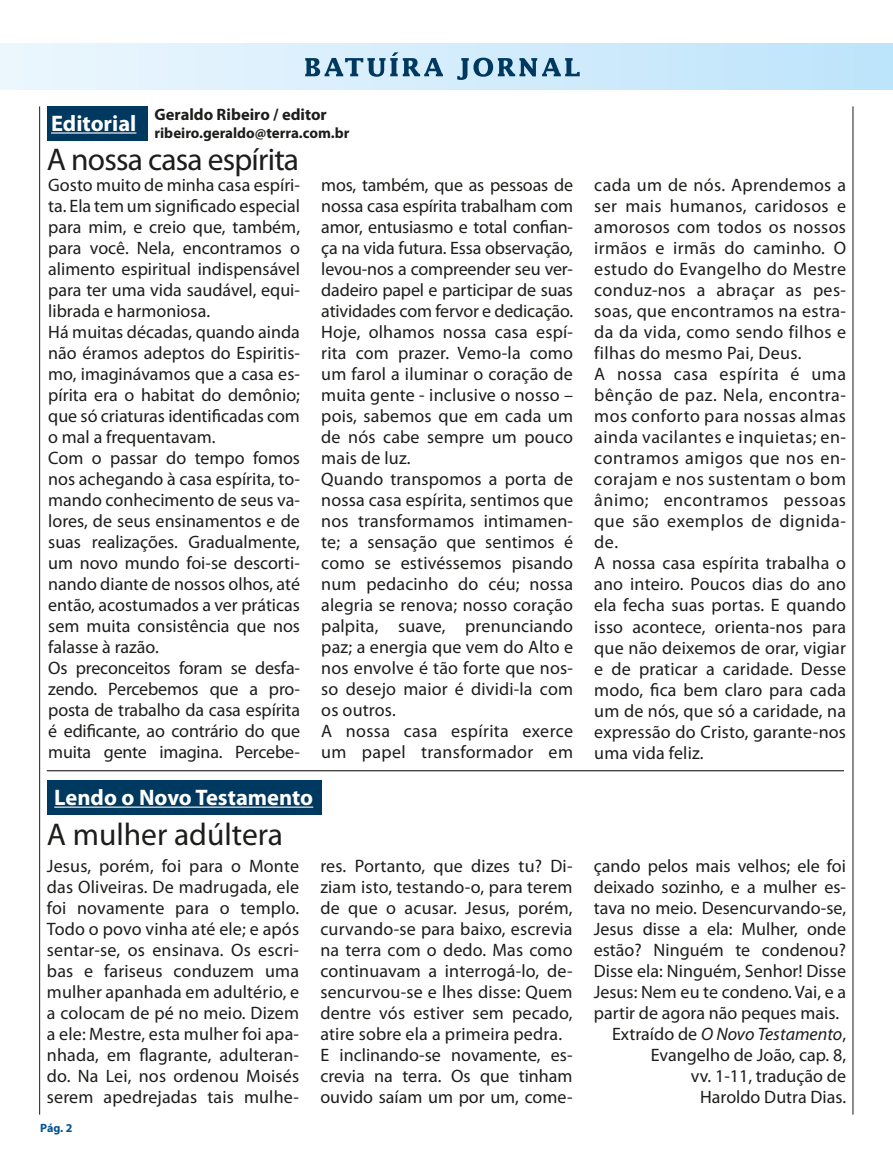
<style>
.page{position:relative;width:893px;height:1170px;background:#fff}
.page>*{position:absolute;margin:0;border:0;box-sizing:border-box;transform-origin:0 0}
.t1{font:31.5px "Myriad Pro";letter-spacing:-.025em;color:#1d1d1b}
.t2{font:31.5px "Myriad Pro";color:#1d1d1b}
.t3{font:700 22.5px "Myriad Pro";color:#fff}
.t4{font:18px/21px "Myriad Pro";letter-spacing:.005em;color:#1d1d1b}
.t5{font:italic 18px "Myriad Pro";color:#1d1d1b}
.t6{font:700 16.5px "Myriad Pro";color:#1d1d1b}
.t7{font:700 15px "Myriad Pro";color:#1d1d1b}
.t8{font:700 12px "Myriad Pro";color:#005290}
.s1{font-style:normal}
</style>
<div class="page">
<div style="left:0;top:44px;width:893px;height:45px;background:linear-gradient(to right,#ecf6fd,#bde4fa)"></div>
<hr style="left:853px;top:106px;width:1px;height:1008px;background:#1d1d1b">
<hr style="left:39px;top:106px;width:1px;height:1008px;background:#1d1d1b">
<svg style="left:305px;top:52px;width:138px;height:25px;background:#91b2c8"></svg>
<svg style="left:457px;top:58px;width:123px;height:22px;background:#83a9c2"></svg>
<hr style="left:47px;top:770px;width:797px;height:1px;background:#1d1d1b">
<div style="left:47px;top:106px;width:101px;height:34px;background:#003960"></div>
<div style="left:47px;top:780px;width:274px;height:34px;background:#003960"></div>
<hr style="left:51px;top:132px;width:85px;height:1px;background:#fff">
<hr style="left:54px;top:806px;width:259px;height:1px;background:#fff">
<p class="t3" style="left:51px;top:108px;width:87px">Editorial</p>
<p class="t6" style="left:155px;top:104px;width:174px">Geraldo Ribeiro / editor</p>
<p class="t7" style="left:155px;top:123px;width:197px">ribeiro.geraldo@terra.com.br</p>
<h1 class="t1" style="left:47px;top:140px;width:254px">A nossa casa espírita</h1>
<p class="t4" style="left:48px;top:174px;width:253px">Gosto muito de minha casa espíri&shy;ta. Ela tem um significado especial para mim, e creio que, também, para você. Nela, encontramos o alimento espiritual indispensável para ter uma vida saudável, equi&shy;librada e harmoniosa.<br>Há muitas décadas, quando ainda não éramos adeptos do Espiritis&shy;mo, imaginávamos que a casa es&shy;pírita era o habitat do demônio; que só criaturas identificadas com o mal a frequentavam.<br>Com o passar do tempo fomos nos achegando à casa espírita, to&shy;mando conhecimento de seus va&shy;lores, de seus ensinamentos e de suas realizações. Gradualmente, um novo mundo foi-se descorti&shy;nando diante de nossos olhos, até então, acostumados a ver práticas sem muita consistência que nos falasse à razão.<br>Os preconceitos foram se desfa&shy;zendo. Percebemos que a pro&shy;posta de trabalho da casa espírita é edificante, ao contrário do que muita gente imagina. Percebe-</p>
<p class="t4" style="left:321px;top:174px;width:253px">mos, também, que as pessoas de nossa casa espírita trabalham com amor, entusiasmo e total confian&shy;ça na vida futura. Essa observação, levou-nos a compreender seu ver&shy;dadeiro papel e participar de suas atividades com fervor e dedicação.<br>Hoje, olhamos nossa casa espí&shy;rita com prazer. Vemo-la como um farol a iluminar o coração de muita gente - inclusive o nosso – pois, sabemos que em cada um de nós cabe sempre um pouco mais de luz.<br>Quando transpomos a porta de nossa casa espírita, sentimos que nos transformamos intimamen&shy;te; a sensação que sentimos é como se estivéssemos pisando num pedacinho do céu; nossa alegria se renova; nosso coração palpita, suave, prenunciando paz; a energia que vem do Alto e nos envolve é tão forte que nos&shy;so desejo maior é dividi-la com os outros.<br>A nossa casa espírita exerce um papel transformador em</p>
<p class="t4" style="left:594px;top:174px;width:253px">cada um de nós. Aprendemos a ser mais humanos, caridosos e amorosos com todos os nossos irmãos e irmãs do caminho. O estudo do Evangelho do Mestre conduz-nos a abraçar as pes&shy;soas, que encontramos na estra&shy;da da vida, como sendo filhos e filhas do mesmo Pai, Deus.<br>A nossa casa espírita é uma bênção de paz. Nela, encontra&shy;mos conforto para nossas almas ainda vacilantes e inquietas; en&shy;contramos amigos que nos en&shy;corajam e nos sustentam o bom ânimo; encontramos pessoas que são exemplos de dignida&shy;de.<br>A nossa casa espírita trabalha o ano inteiro. Poucos dias do ano ela fecha suas portas. E quando isso acontece, orienta-nos para que não deixemos de orar, vigiar e de praticar a caridade. Desse modo, fica bem claro para cada um de nós, que só a caridade, na expressão do Cristo, garante-nos uma vida feliz.</p>
<p class="t3" style="left:54px;top:782px;width:260px">Lendo o Novo Testamento</p>
<h1 class="t2" style="left:47px;top:814px;width:238px">A mulher adúltera</h1>
<p class="t4" style="left:47px;top:854px;width:254px;text-align:justify">Jesus, porém, foi para o Monte das Oliveiras. De madrugada, ele foi novamente para o templo.<br>Todo o povo vinha até ele; e após sentar-se, os ensinava. Os escri&shy;bas e fariseus conduzem uma mulher apanhada em adultério, e a colocam de pé no meio. Dizem a ele: Mestre, esta mulher foi apa&shy;nhada, em flagrante, adulteran&shy;do. Na Lei, nos ordenou Moisés serem apedrejadas tais mulhe-</p>
<p class="t4" style="left:320px;top:854px;width:254px">res. Portanto, que dizes tu? Di&shy;ziam isto, testando-o, para terem de que o acusar. Jesus, porém, curvando-se para baixo, escrevia na terra com o dedo. Mas como continuavam a interrogá-lo, de&shy;sencurvou-se e lhes disse: Quem dentre vós estiver sem pecado, atire sobre ela a primeira pedra.<br>E inclinando-se novamente, es&shy;crevia na terra. Os que tinham ouvido saíam um por um, come-</p>
<p class="t4" style="left:594px;top:854px;width:254px">çando pelos mais velhos; ele foi</p>
<p class="t4" style="left:594px;top:875px;width:254px">deixado sozinho, e a mulher es-</p>
<p class="t4" style="left:594px;top:896px;width:254px">tava no meio. Desencurvando-se,</p>
<p class="t4" style="left:594px;top:917px;width:254px">Jesus disse a ela: Mulher, onde</p>
<p class="t4" style="left:594px;top:938px;width:254px">estão? Ninguém te condenou?</p>
<p class="t4" style="left:594px;top:959px;width:254px">Disse ela: Ninguém, Senhor! Disse</p>
<p class="t4" style="left:594px;top:980px;width:254px">Jesus: Nem eu te condeno. Vai, e a</p>
<p class="t4" style="left:594px;top:1001px;width:247px">partir de agora não peques mais.</p>
<p class="t5" style="left:612px;top:1022px;width:235px"><span class="s1">Extraído de</span> O Novo Testamento<span class="s1">,</span></p>
<p class="t4" style="left:651px;top:1043px;width:197px">Evangelho de João, cap. 8,</p>
<p class="t4" style="left:691px;top:1064px;width:157px">vv. 1-11, tradução de</p>
<p class="t4" style="left:700px;top:1085px;width:147px">Haroldo Dutra Dias.</p>
<p class="t8" style="left:40px;top:1120px;width:34px">Pág. 2</p>
</div>
